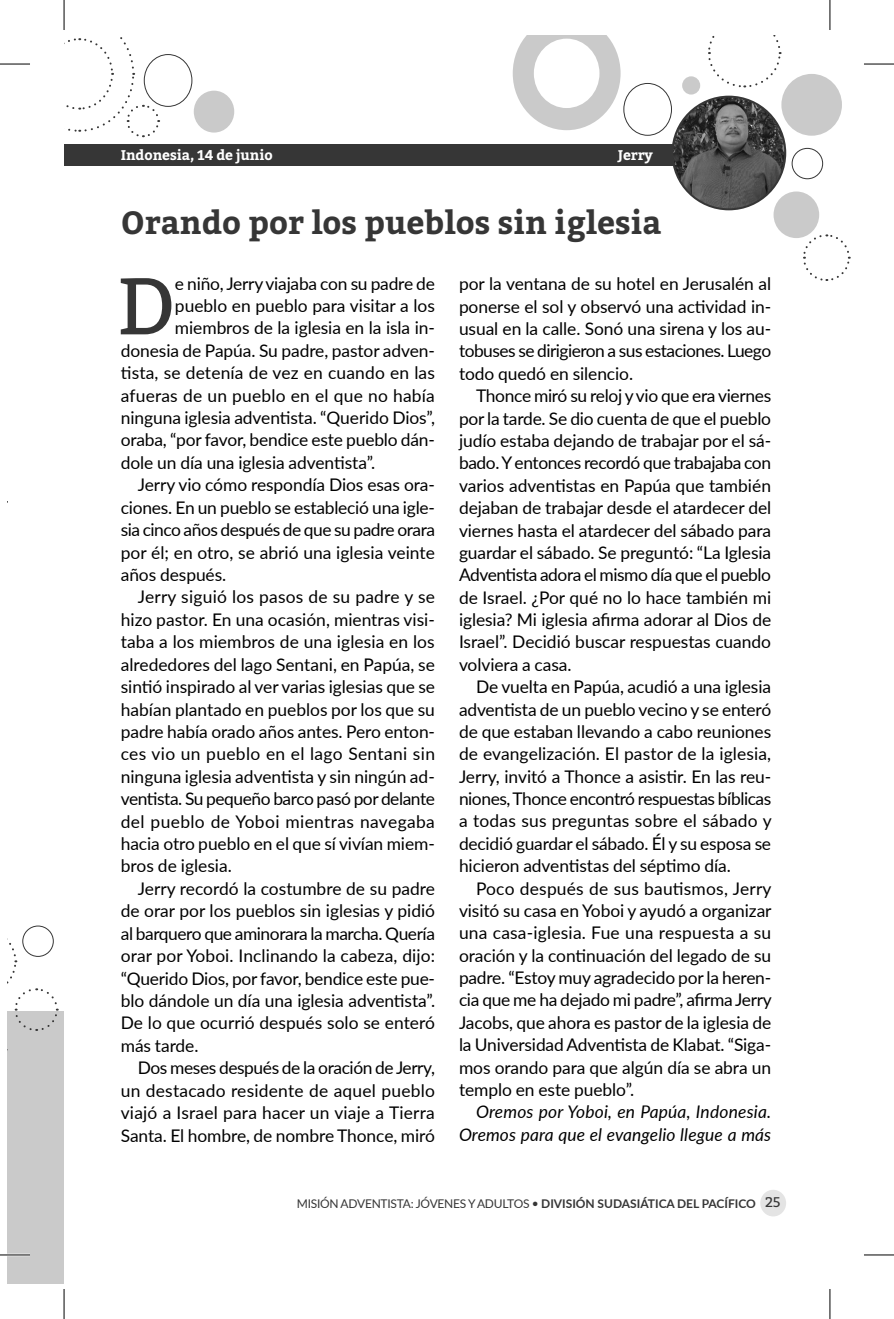
<style>
.page{position:relative;width:894px;height:1319px;background:#fff}
.page>*{position:absolute;margin:0;border:0;box-sizing:border-box;transform-origin:0 0}
.t1{font:80.2px "Bitter";color:#363636}
.t2{font:700 32px "Bitter";color:#363636}
.t3{font:17.4px/22.4px "Lato";letter-spacing:-.005em;color:#000;text-align:justify}
.t4{font:17.4px "Lato";letter-spacing:-.025em;color:#000}
.t5{font:italic 17.4px/22.4px "Lato";letter-spacing:.005em;color:#000;text-align:right}
.t6{font:17.4px "Lato";letter-spacing:.015em;color:#000}
.t7{font:17.4px "Lato";letter-spacing:.02em;color:#000}
.t8{font:17.4px "Lato";letter-spacing:-.03em;color:#000}
.t9{font:700 14px "Bitter";letter-spacing:-.005em;color:#fff}
.t10{font:12px "Lato";letter-spacing:-.02em;color:#363636}
.s1{font-weight:700}
.s2{font-family:"Bitter";font-size:14px}
</style>
<div class="page">
<svg style="left:512px;top:36px;width:108px;height:94px"></svg>
<div style="left:194px;top:91px;width:40px;height:42px;background:#cacaca;border-radius:50%"></div>
<div style="left:623px;top:83px;width:49px;height:53px;border:1px solid #363636;border-radius:50%"></div>
<div style="left:791px;top:148px;width:32px;height:31px;border:1px solid #363636;border-radius:50%"></div>
<svg style="left:708px;top:36px;width:73px;height:52px"></svg>
<div style="left:773px;top:191px;width:46px;height:47px;background:#cacaca;border-radius:50%"></div>
<div style="left:781px;top:74px;width:60px;height:62px;background:#cacaca;border-radius:50%"></div>
<svg style="left:64px;top:37px;width:96px;height:101px"></svg>
<div style="left:144px;top:54px;width:48px;height:53px;border:1px solid #363636;border-radius:50%"></div>
<div style="left:682px;top:76px;width:18px;height:19px;background:#cacaca;border-radius:50%"></div>
<svg style="left:801px;top:233px;width:49px;height:48px"></svg>
<div style="left:64px;top:144px;width:709px;height:22px;background:#363636"></div>
<div style="left:7px;top:1011px;width:57px;height:272px;background:#cacaca"></div>
<img style="left:672px;top:97px;width:113px;height:112px;border-radius:56px">
<div style="left:671px;top:96px;width:115px;height:114px;border:2px solid #363636;border-radius:50%"></div>
<div style="left:22px;top:925px;width:32px;height:32px;border:1px solid #363636;border-radius:50%"></div>
<svg style="left:7px;top:926px;width:52px;height:105px"></svg>
<div style="left:760px;top:1189px;width:26px;height:27px;background:#e4e4e4;border-radius:50%"></div>
<hr style="left:0;top:1253px;width:30px;height:3px;background:#fff">
<hr style="left:0;top:64px;width:30px;height:1px;background:#000">
<hr style="left:863px;top:64px;width:30px;height:1px;background:#000">
<hr style="left:0;top:1254px;width:30px;height:1px;background:#000">
<hr style="left:863px;top:1254px;width:30px;height:1px;background:#000">
<hr style="left:64px;top:0;width:1px;height:30px;background:#000">
<hr style="left:64px;top:1289px;width:1px;height:30px;background:#000">
<hr style="left:829px;top:0;width:1px;height:30px;background:#000">
<hr style="left:829px;top:1289px;width:1px;height:30px;background:#000">
<p class="t9" style="left:121px;top:146px;width:153px">Indonesia, 14 de junio</p>
<p class="t9" style="left:617px;top:146px;width:37px">Jerry</p>
<h2 class="t2" style="left:121px;top:202px;width:542px">Orando por los pueblos sin iglesia</h2>
<h1 class="t1" style="left:117px;top:255px;width:60px">D</h1>
<p class="t3" style="left:175px;top:272px;width:261px">e niño, Jerry viajaba con su padre de</p>
<p class="t3" style="left:459px;top:272px;width:314px">por la ventana de su hotel en Jerusalén al ponerse el sol y observó una actividad in&shy;usual en la calle. Sonó una sirena y los au&shy;tobuses se dirigieron a sus estaciones. Luego todo quedó en silencio.</p>
<p class="t3" style="left:459px;top:384px;width:314px;text-indent:17px">Thonce miró su reloj y vio que era viernes por la tarde. Se dio cuenta de que el pueblo judío estaba dejando de trabajar por el sá&shy;bado. Y entonces recordó que trabajaba con varios adventistas en Papúa que también dejaban de trabajar desde el atardecer del viernes hasta el atardecer del sábado para guardar el sábado. Se preguntó: “La Iglesia Adventista adora el mismo día que el pueblo de Israel. ¿Por qué no lo hace también mi iglesia? Mi iglesia afirma adorar al Dios de Israel”. Decidió buscar respuestas cuando volviera a casa.</p>
<p class="t3" style="left:459px;top:675px;width:314px;text-indent:17px">De vuelta en Papúa, acudió a una iglesia adventista de un pueblo vecino y se enteró de que estaban llevando a cabo reuniones de evangelización. El pastor de la iglesia, Jerry, invitó a Thonce a asistir. En las reu&shy;niones, Thonce encontró respuestas bíblicas a todas sus preguntas sobre el sábado y decidió guardar el sábado. Él y su esposa se hicieron adventistas del séptimo día.</p>
<p class="t3" style="left:459px;top:876px;width:314px;text-indent:17px">Poco después de sus bautismos, Jerry visitó su casa en Yoboi y ayudó a organizar una casa-iglesia. Fue una respuesta a su oración y la continuación del legado de su padre. “Estoy muy agradecido por la heren&shy;cia que me ha dejado mi padre”, afirma Jerry Jacobs, que ahora es pastor de la iglesia de la Universidad Adventista de Klabat. “Siga&shy;mos orando para que algún día se abra un templo en este pueblo”.</p>
<p class="t5" style="left:459px;top:1100px;width:314px">Oremos por Yoboi, en Papúa, Indonesia.<br>Oremos para que el evangelio llegue a más</p>
<p class="t3" style="left:175px;top:294px;width:261px">pueblo en pueblo para visitar a los</p>
<p class="t3" style="left:175px;top:316px;width:261px">miembros de la iglesia en la isla in-</p>
<p class="t3" style="left:121px;top:338px;width:315px">donesia de Papúa. Su padre, pastor adven-</p>
<p class="t3" style="left:121px;top:361px;width:316px">tista, se detenía de vez en cuando en las</p>
<p class="t3" style="left:121px;top:383px;width:315px">afueras de un pueblo en el que no había</p>
<p class="t3" style="left:121px;top:406px;width:315px">ninguna iglesia adventista. “Querido Dios”,</p>
<p class="t3" style="left:121px;top:428px;width:315px">oraba, “por favor, bendice este pueblo dán-</p>
<p class="t3" style="left:121px;top:450px;width:256px">dole un día una iglesia adventista”.</p>
<p class="t3" style="left:138px;top:473px;width:298px">Jerry vio cómo respondía Dios esas ora-</p>
<p class="t3" style="left:121px;top:495px;width:315px">ciones. En un pueblo se estableció una igle-</p>
<p class="t8" style="left:121px;top:517px;width:316px">sia cinco años después de que su padre orara</p>
<p class="t3" style="left:121px;top:540px;width:316px">por él; en otro, se abrió una iglesia veinte</p>
<p class="t3" style="left:121px;top:563px;width:107px">años después.</p>
<p class="t6" style="left:138px;top:584px;width:299px">Jerry siguió los pasos de su padre y se</p>
<p class="t3" style="left:121px;top:607px;width:315px">hizo pastor. En una ocasión, mientras visi-</p>
<p class="t3" style="left:121px;top:630px;width:315px">taba a los miembros de una iglesia en los</p>
<p class="t3" style="left:121px;top:652px;width:315px">alrededores del lago Sentani, en Papúa, se</p>
<p class="t3" style="left:121px;top:675px;width:316px">sintió inspirado al ver varias iglesias que se</p>
<p class="t3" style="left:121px;top:697px;width:315px">habían plantado en pueblos por los que su</p>
<p class="t3" style="left:121px;top:719px;width:315px">padre había orado años antes. Pero enton-</p>
<p class="t7" style="left:121px;top:741px;width:316px">ces vio un pueblo en el lago Sentani sin</p>
<p class="t3" style="left:121px;top:764px;width:315px">ninguna iglesia adventista y sin ningún ad-</p>
<p class="t4" style="left:121px;top:786px;width:315px">ventista. Su pequeño barco pasó por delante</p>
<p class="t7" style="left:121px;top:809px;width:315px">del pueblo de Yoboi mientras navegaba</p>
<p class="t3" style="left:121px;top:832px;width:315px">hacia otro pueblo en el que sí vivían miem-</p>
<p class="t3" style="left:121px;top:854px;width:113px">bros de iglesia.</p>
<p class="t3" style="left:138px;top:876px;width:299px">Jerry recordó la costumbre de su padre</p>
<p class="t3" style="left:121px;top:899px;width:316px">de orar por los pueblos sin iglesias y pidió</p>
<p class="t4" style="left:121px;top:921px;width:315px">al barquero que aminorara la marcha. Quería</p>
<p class="t3" style="left:121px;top:944px;width:316px">orar por Yoboi. Inclinando la cabeza, dijo:</p>
<p class="t3" style="left:121px;top:966px;width:315px">“Querido Dios, por favor, bendice este pue-</p>
<p class="t3" style="left:121px;top:988px;width:316px">blo dándole un día una iglesia adventista”.</p>
<p class="t3" style="left:121px;top:1011px;width:315px">De lo que ocurrió después solo se enteró</p>
<p class="t3" style="left:121px;top:1033px;width:79px">más tarde.</p>
<p class="t4" style="left:138px;top:1055px;width:299px">Dos meses después de la oración de Jerry,</p>
<p class="t6" style="left:121px;top:1078px;width:315px">un destacado residente de aquel pueblo</p>
<p class="t3" style="left:121px;top:1100px;width:315px">viajó a Israel para hacer un viaje a Tierra</p>
<p class="t3" style="left:121px;top:1123px;width:315px">Santa. El hombre, de nombre Thonce, miró</p>
<p class="t10" style="left:297px;top:1195px;width:485px">MISIÓN ADVENTISTA: JÓVENES Y ADULTOS • <span class="s1">DIVISIÓN SUDASIÁTICA DEL PACÍFICO</span> <span class="s2">25</span></p>
</div>
